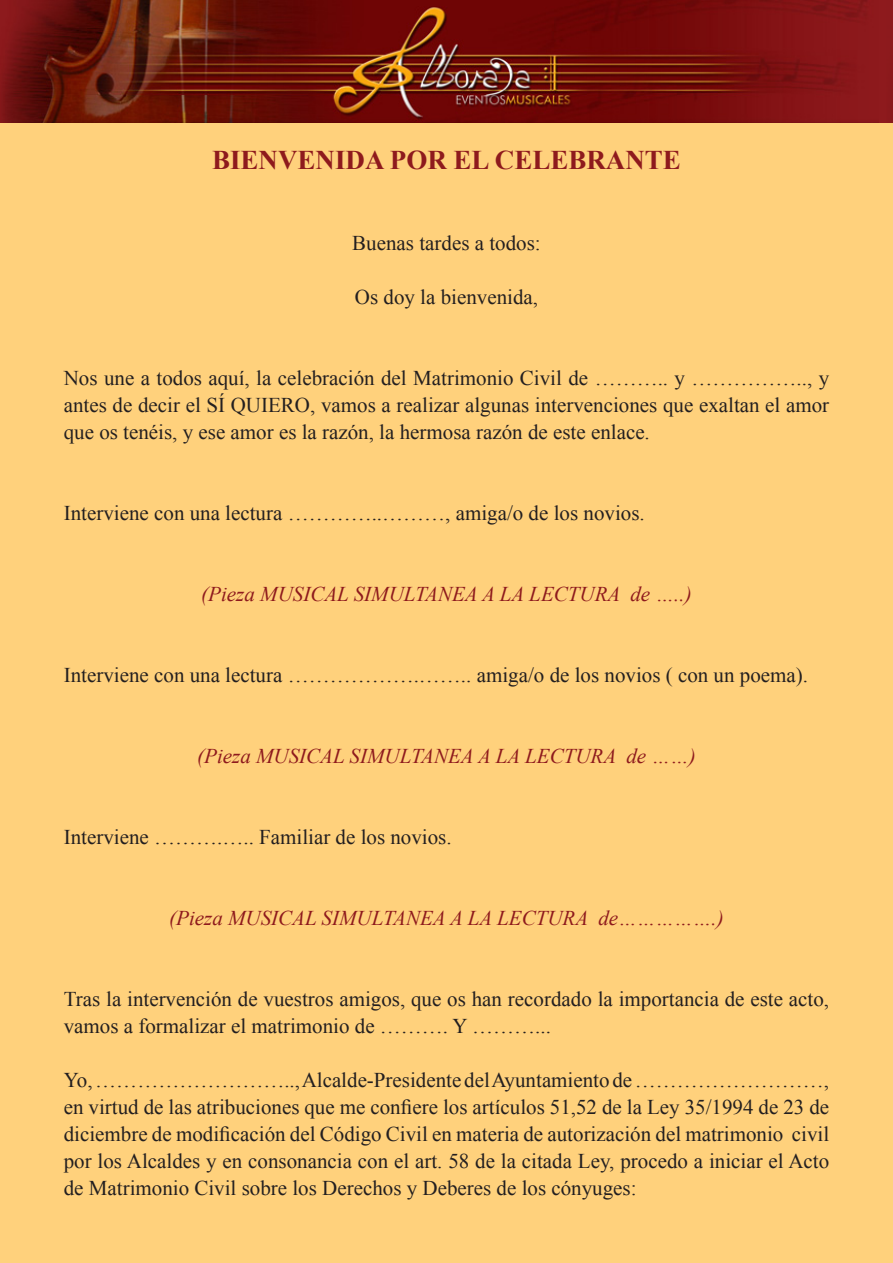
<style>
.page{position:relative;width:893px;height:1263px;background:#fff}
.page>*{position:absolute;margin:0;border:0;box-sizing:border-box;transform-origin:0 0}
.t1{font:700 27px "Times New Roman";color:#8e1a1d}
.t2{font:21px/27px "Times New Roman";color:#231f20;text-align:justify}
.t3{font:italic 21px "Times New Roman";color:#8e1a1d}
</style>
<div class="page">
<div style="left:0;top:123px;width:880px;height:1140px;background:#ffd17c"></div>
<img style="left:0;top:0;width:880px;height:123px">
<div style="left:880px;top:123px;width:13px;height:1140px;background:#ffd17c"></div>
<div style="left:880px;top:0;width:13px;height:123px;background:#8d1a1d"></div>
<p class="t1" style="left:212px;top:141px;width:470px">BIENVENIDA POR EL CELEBRANTE</p>
<p class="t2" style="left:352px;top:229px;width:190px">Buenas tardes a todos:</p>
<p class="t2" style="left:355px;top:283px;width:185px">Os doy la bienvenida,</p>
<p class="t2" style="left:64px;top:364px;width:767px">Nos une a todos aquí, la celebración del Matrimonio Civil de ……….. y …………….., y antes de decir el SÍ QUIERO, vamos a realizar algunas intervenciones que exaltan el amor que os tenéis, y ese amor es la razón, la hermosa razón de este enlace.</p>
<p class="t2" style="left:64px;top:499px;width:582px">Interviene con una lectura …………..………, amiga/o de los novios.</p>
<p class="t3" style="left:201px;top:579px;width:492px">(Pieza MUSICAL SIMULTANEA A LA LECTURA de …..)</p>
<p class="t2" style="left:64px;top:661px;width:746px">Interviene con una lectura ……………….…….. amiga/o de los novios ( con un poema).</p>
<p class="t3" style="left:197px;top:741px;width:500px">(Pieza MUSICAL SIMULTANEA A LA LECTURA de ……)</p>
<p class="t2" style="left:64px;top:823px;width:389px">Interviene ……….….. Familiar de los novios.</p>
<p class="t3" style="left:169px;top:903px;width:556px">(Pieza MUSICAL SIMULTANEA A LA LECTURA de…………….)</p>
<p class="t2" style="left:64px;top:985px;width:767px">Tras la intervención de vuestros amigos, que os han recordado la importancia de este acto, vamos a formalizar el matrimonio de ………. Y ………...</p>
<p class="t2" style="left:64px;top:1066px;width:767px">Yo, ……………………….., Alcalde-Presidente del Ayuntamiento de ………………………, en virtud de las atribuciones que me confiere los artículos 51,52 de la Ley 35/1994 de 23 de diciembre de modificación del Código Civil en materia de autorización del matrimonio civil por los Alcaldes y en consonancia con el art. 58 de la citada Ley, procedo a iniciar el Acto de Matrimonio Civil sobre los Derechos y Deberes de los cónyuges:</p>
</div>
